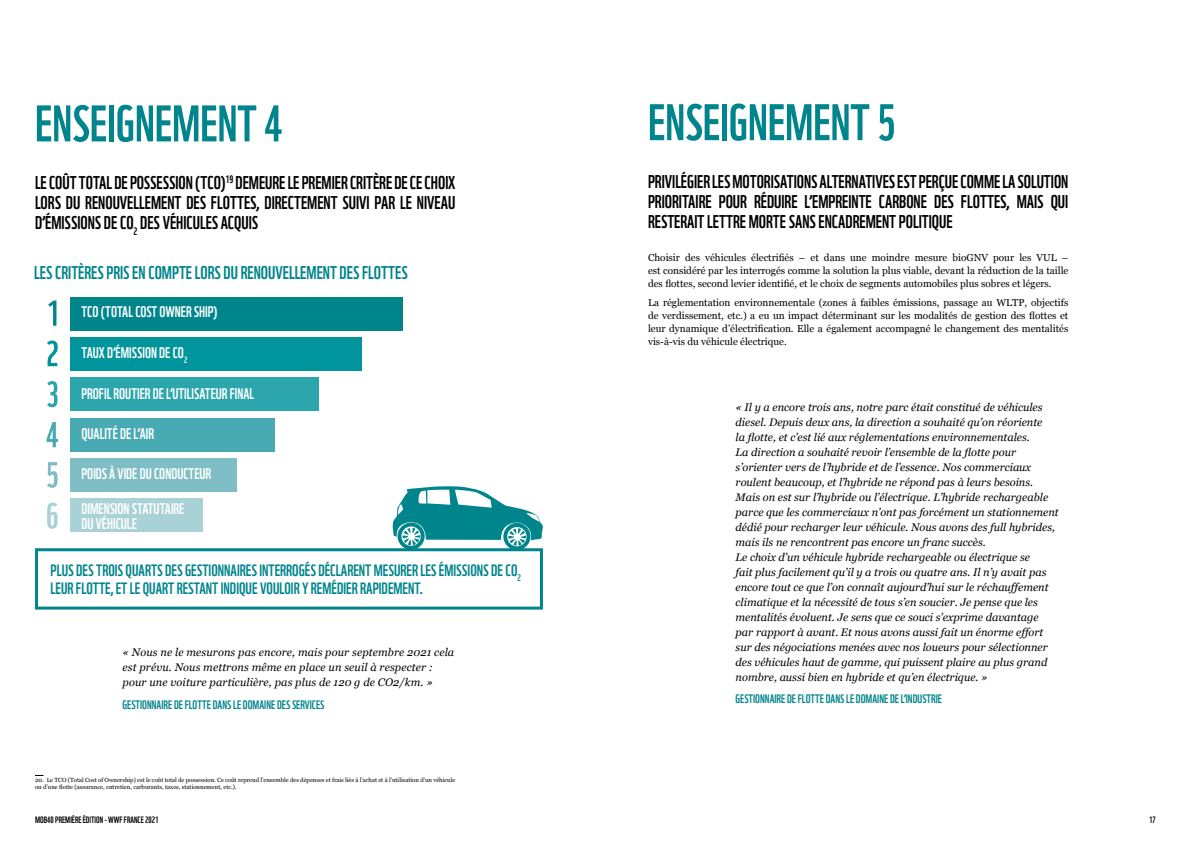
<style>
.page{position:relative;width:1191px;height:842px;background:#fff}
.page>*{position:absolute;margin:0;border:0;box-sizing:border-box;transform-origin:0 0}
.t1{font:50px "WWF";color:#00858c}
.t2{font:18px/20px "WWF";color:#000;text-align:justify}
.t3{font:18px "WWF";color:#00858c}
.t4{font:16px/18px "WWF";color:#00858c}
.t5{font:15px/15px "WWF";color:#fff}
.t6{font:12px "WWF";color:#00858c}
.t7{font:italic 11px/15px "Georgia";color:#000}
.t8{font:10px/13px "Georgia";color:#000;text-align:justify}
.t9{font:9px "WWF";color:#000}
.t10{font:6px/7px "Georgia";color:#000}
</style>
<div class="page">
<div style="left:70px;top:297px;width:333px;height:33px;background:#00858c"></div>
<div style="left:35px;top:548px;width:508px;height:62px;background:#fff;border:3px solid #00858c"></div>
<div style="left:70px;top:337px;width:292px;height:33px;background:#00949c"></div>
<div style="left:70px;top:378px;width:249px;height:33px;background:#2ca5ad"></div>
<div style="left:70px;top:418px;width:205px;height:33px;background:#48abb3"></div>
<div style="left:70px;top:458px;width:167px;height:34px;background:#7fbec4"></div>
<div style="left:70px;top:499px;width:133px;height:33px;background:#a9d2d6"></div>
<svg style="left:48px;top:300px;width:8px;height:26px"></svg>
<svg style="left:47px;top:341px;width:11px;height:25px"></svg>
<svg style="left:47px;top:381px;width:11px;height:26px"></svg>
<svg style="left:47px;top:422px;width:11px;height:25px"></svg>
<svg style="left:47px;top:462px;width:11px;height:26px"></svg>
<svg style="left:47px;top:503px;width:11px;height:26px"></svg>
<svg style="left:391px;top:486px;width:152px;height:64px"></svg>
<h1 class="t1" style="left:35px;top:84px;width:249px">ENSEIGNEMENT 4</h1>
<h2 class="t2" style="left:35px;top:171px;width:422px">LE COÛT TOTAL DE POSSESSION (TCO)<sup>19</sup> DEMEURE LE PREMIER CRITÈRE DE CE CHOIX LORS DU RENOUVELLEMENT DES FLOTTES, DIRECTEMENT SUIVI PAR LE NIVEAU D’ÉMISSIONS DE CO<sub>2</sub> DES VÉHICULES ACQUIS</h2>
<h2 class="t3" style="left:34px;top:259px;width:375px">LES CRITÈRES PRIS EN COMPTE LORS DU RENOUVELLEMENT DES FLOTTES</h2>
<h3 class="t5" style="left:81px;top:303px;width:138px">TCO (TOTAL COST OWNER SHIP)</h3>
<h3 class="t5" style="left:81px;top:344px;width:107px">TAUX D’ÉMISSION DE CO<sub>2</sub></h3>
<h3 class="t5" style="left:81px;top:385px;width:174px">PROFIL ROUTIER DE L’UTILISATEUR FINAL</h3>
<h3 class="t5" style="left:81px;top:424px;width:74px">QUALITÉ DE L’AIR</h3>
<h3 class="t5" style="left:81px;top:465px;width:131px">POIDS À VIDE DU CONDUCTEUR</h3>
<h3 class="t5" style="left:81px;top:500px;width:104px">DIMENSION STATUTAIRE<br>DU VÉHICULE</h3>
<h3 class="t4" style="left:51px;top:559px;width:472px">PLUS DES TROIS QUARTS DES GESTIONNAIRES INTERROGÉS DÉCLARENT MESURER LES ÉMISSIONS DE CO<sub>2<br></sub>LEUR FLOTTE, ET LE QUART RESTANT INDIQUE VOULOIR Y REMÉDIER RAPIDEMENT.</h3>
<p class="t7" style="left:123px;top:644px;width:333px">« Nous ne le mesurons pas encore, mais pour septembre 2021 cela est prévu. Nous mettrons même en place un seuil à respecter : pour une voiture particulière, pas plus de 120 g de CO2/km. »</p>
<p class="t6" style="left:123px;top:695px;width:203px">GESTIONNAIRE DE FLOTTE DANS LE DOMAINE DES SERVICES</p>
<p class="t10" style="left:35px;top:777px;width:422px">20. Le TCO (Total Cost of Ownership) est le coût total de possession. Ce coût reprend l’ensemble des dépenses et frais liés à l’achat et à l’utilisation d’un véhicule ou d’une flotte (assurance, entretien, carburants, taxes, stationnement, etc.).</p>
<h1 class="t1" style="left:648px;top:83px;width:249px">ENSEIGNEMENT 5</h1>
<h2 class="t2" style="left:648px;top:170px;width:422px">PRIVILÉGIER LES MOTORISATIONS ALTERNATIVES EST PERÇUE COMME LA SOLUTION PRIORITAIRE POUR RÉDUIRE L’EMPREINTE CARBONE DES FLOTTES, MAIS QUI RESTERAIT LETTRE MORTE SANS ENCADREMENT POLITIQUE</h2>
<p class="t8" style="left:648px;top:251px;width:422px">Choisir des véhicules électrifiés – et dans une moindre mesure bioGNV pour les VUL – est considéré par les interrogés comme la solution la plus viable, devant la réduction de la taille des flottes, second levier identifié, et le choix de segments automobiles plus sobres et légers.</p>
<p class="t8" style="left:648px;top:296px;width:422px">La réglementation environnementale (zones à faibles émissions, passage au WLTP, objectifs de verdissement, etc.) a eu un impact déterminant sur les modalités de gestion des flottes et leur dynamique d’électrification. Elle a également accompagné le changement des mentalités vis-à-vis du véhicule électrique.</p>
<p class="t7" style="left:735px;top:399px;width:324px">« Il y a encore trois ans, notre parc était constitué de véhicules diesel. Depuis deux ans, la direction a souhaité qu’on réoriente<br>la flotte, et c’est lié aux réglementations environnementales.<br>La direction a souhaité revoir l’ensemble de la flotte pour s’orienter vers de l’hybride et de l’essence. Nos commerciaux roulent beaucoup, et l’hybride ne répond pas à leurs besoins.<br>Mais on est sur l’hybride ou l’électrique. L’hybride rechargeable parce que les commerciaux n’ont pas forcément un stationnement dédié pour recharger leur véhicule. Nous avons des full hybrides, mais ils ne rencontrent pas encore un franc succès.<br>Le choix d’un véhicule hybride rechargeable ou électrique se<br>fait plus facilement qu’il y a trois ou quatre ans. Il n’y avait pas encore tout ce que l’on connaît aujourd’hui sur le réchauffement climatique et la nécessité de tous s’en soucier. Je pense que les mentalités évoluent. Je sens que ce souci s’exprime davantage par rapport à avant. Et nous avons aussi fait un énorme effort sur des négociations menées avec nos loueurs pour sélectionner des véhicules haut de gamme, qui puissent plaire au plus grand nombre, aussi bien en hybride et qu’en électrique. »</p>
<p class="t6" style="left:735px;top:690px;width:208px">GESTIONNAIRE DE FLOTTE DANS LE DOMAINE DE L’INDUSTRIE</p>
<p class="t9" style="left:35px;top:813px;width:125px">MOB40 PREMIÈRE ÉDITION - WWF FRANCE 2021</p>
<p class="t9" style="left:1149px;top:813px;width:8px">17</p>
</div>
